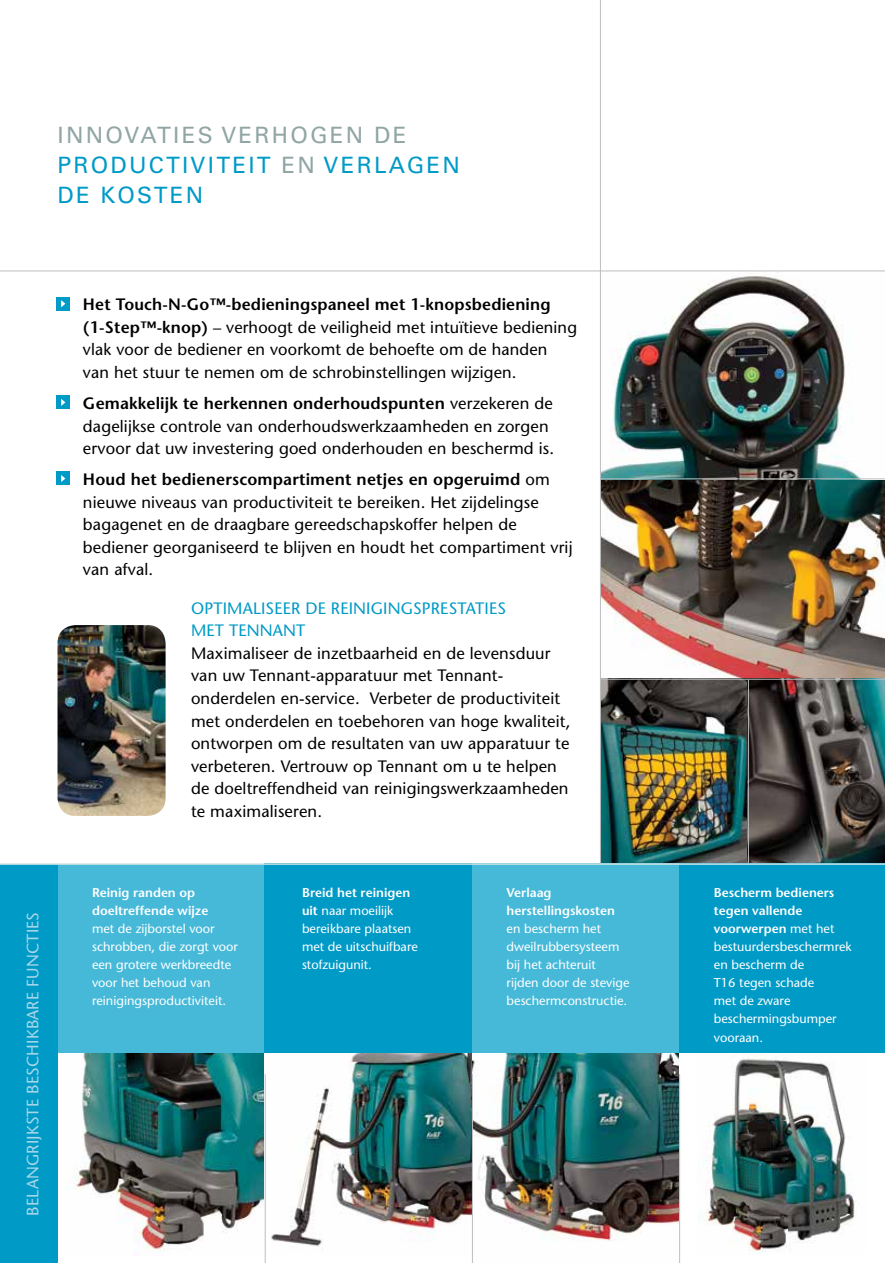
<style>
.page{position:relative;width:885px;height:1263px;background:#fff}
.page>*{position:absolute;margin:0;border:0;box-sizing:border-box;transform-origin:0 0}
.t1{font:22.5px/30px "Univers LT Std";letter-spacing:.1em;color:#009ac7}
.t2{font:500 16.5px/22.5px "Stone Sans Std";letter-spacing:.01em;color:#000}
.t3{font:500 16.5px/22.5px "Stone Sans Std";letter-spacing:.01em;color:#009ac7}
.t4{font:500 16.5px "Stone Sans Std";letter-spacing:.01em;color:#a5d7e9}
.t5{font:500 12.75px/18px "Stone Sans Std";color:#fff}
.t6{font:600 12.75px/18px "Stone Sans Std";color:#fff}
.s1{color:#91a5a5}
.s2{font-weight:600}
</style>
<div class="page">
<img style="left:601px;top:272px;width:283px;height:591px">
<hr style="left:0;top:271px;width:884px;height:1px;background:#bcbec0">
<div style="left:56px;top:297px;width:13px;height:13px;background:#009ac7"></div>
<svg style="left:61px;top:300px;width:4px;height:7px"></svg>
<div style="left:56px;top:396px;width:13px;height:13px;background:#009ac7"></div>
<svg style="left:61px;top:399px;width:4px;height:7px"></svg>
<div style="left:56px;top:472px;width:13px;height:13px;background:#009ac7"></div>
<svg style="left:61px;top:475px;width:4px;height:7px"></svg>
<hr style="left:600px;top:679px;width:284px;height:1px;background:#bcbec0">
<hr style="left:600px;top:0;width:1px;height:941px;background:#bcbec0">
<hr style="left:748px;top:680px;width:1px;height:260px;background:#bcbec0">
<div style="left:57px;top:864px;width:208px;height:322px;background:#46b9d9"></div>
<div style="left:265px;top:864px;width:207px;height:322px;background:#009ac7"></div>
<div style="left:472px;top:864px;width:207px;height:322px;background:#46b9d9"></div>
<div style="left:679px;top:863px;width:205px;height:322px;background:#009ac7"></div>
<div style="left:57px;top:1053px;width:215px;height:210px;background:#fff"></div>
<img style="left:69px;top:1053px;width:196px;height:203px">
<div style="left:0;top:864px;width:57px;height:399px;background:#009ac7"></div>
<img style="left:271px;top:1053px;width:201px;height:193px">
<img style="left:472px;top:1053px;width:207px;height:189px">
<div style="left:679px;top:1053px;width:205px;height:210px;background:#fff"></div>
<img style="left:699px;top:1054px;width:156px;height:200px">
<hr style="left:679px;top:1074px;width:1px;height:189px;background:#bcbec0">
<hr style="left:472px;top:1074px;width:1px;height:189px;background:#bcbec0">
<hr style="left:265px;top:1074px;width:1px;height:189px;background:#bcbec0">
<hr style="left:600px;top:478px;width:284px;height:1px;background:#bcbec0">
<hr style="left:0;top:863px;width:884px;height:2px;background:#cde1e3">
<img style="left:57px;top:625px;width:108px;height:191px">
<h1 class="t1" style="left:57px;top:120px;width:404px"><span class="s1">INNOVATIES VERHOGEN DE<br></span>PRODUCTIVITEIT <span class="s1">EN</span> VERLAGEN<br>DE KOSTEN</h1>
<p class="t4" style="left:23px;top:1215px;width:305px;rotate:-90deg">BELANGRIJKSTE BESCHIKBARE FUNCTIES</p>
<p class="t2" style="left:83px;top:293px;width:495px"><span class="s2">Het Touch-N-Go™-bedieningspaneel met 1-knopsbediening (1-Step™-knop)</span> – verhoogt de veiligheid met intuïtieve bediening vlak voor de bediener en voorkomt de behoefte om de handen van het stuur te nemen om de schrobinstellingen wijzigen.</p>
<p class="t2" style="left:83px;top:392px;width:472px"><span class="s2">Gemakkelijk te herkennen onderhoudspunten</span> verzekeren de dagelijkse controle van onderhoudswerkzaamheden en zorgen ervoor dat uw investering goed onderhouden en beschermd is.</p>
<p class="t2" style="left:83px;top:468px;width:491px"><span class="s2">Houd het bedienerscompartiment netjes en opgeruimd</span> om nieuwe niveaus van productiviteit te bereiken. Het zijdelingse bagagenet en de draagbare gereedschapskoffer helpen de bediener georganiseerd te blijven en houdt het compartiment vrij van afval.</p>
<p class="t3" style="left:191px;top:597px;width:316px">OPTIMALISEER DE REINIGINGSPRESTATIES<br>MET TENNANT</p>
<p class="t2" style="left:191px;top:642px;width:381px">Maximaliseer de inzetbaarheid en de levensduur van uw Tennant-apparatuur met Tennant&shy;onderdelen en-service. Verbeter de productiviteit met onderdelen en toebehoren van hoge kwaliteit, ontworpen om de resultaten van uw apparatuur te verbeteren. Vertrouw op Tennant om u te helpen de doeltreffendheid van reinigingswerkzaamheden te maximaliseren.</p>
<p class="t6" style="left:92px;top:884px;width:118px">Reinig randen op doeltreffende wijze</p>
<p class="t5" style="left:92px;top:920px;width:147px">met de zijborstel voor schrobben, die zorgt voor een grotere werkbreedte voor het behoud van reinigingsproductiviteit.</p>
<p class="t5" style="left:302px;top:884px;width:117px"><span class="s2">Breid het reinigen uit</span> naar moeilijk bereikbare plaatsen met de uitschuifbare stofzuigunit.</p>
<p class="t6" style="left:506px;top:884px;width:110px">Verlaag herstellingskosten</p>
<p class="t5" style="left:506px;top:920px;width:124px">en bescherm het dweilrubbersysteem bij het achteruit rijden door de stevige beschermconstructie.</p>
<p class="t5" style="left:713px;top:884px;width:139px"><span class="s2">Bescherm bedieners tegen vallende voorwerpen</span> met het bestuurdersbeschermrek en bescherm de<br>T16 tegen schade<br>met de zware beschermingsbumper vooraan.</p>
</div>
